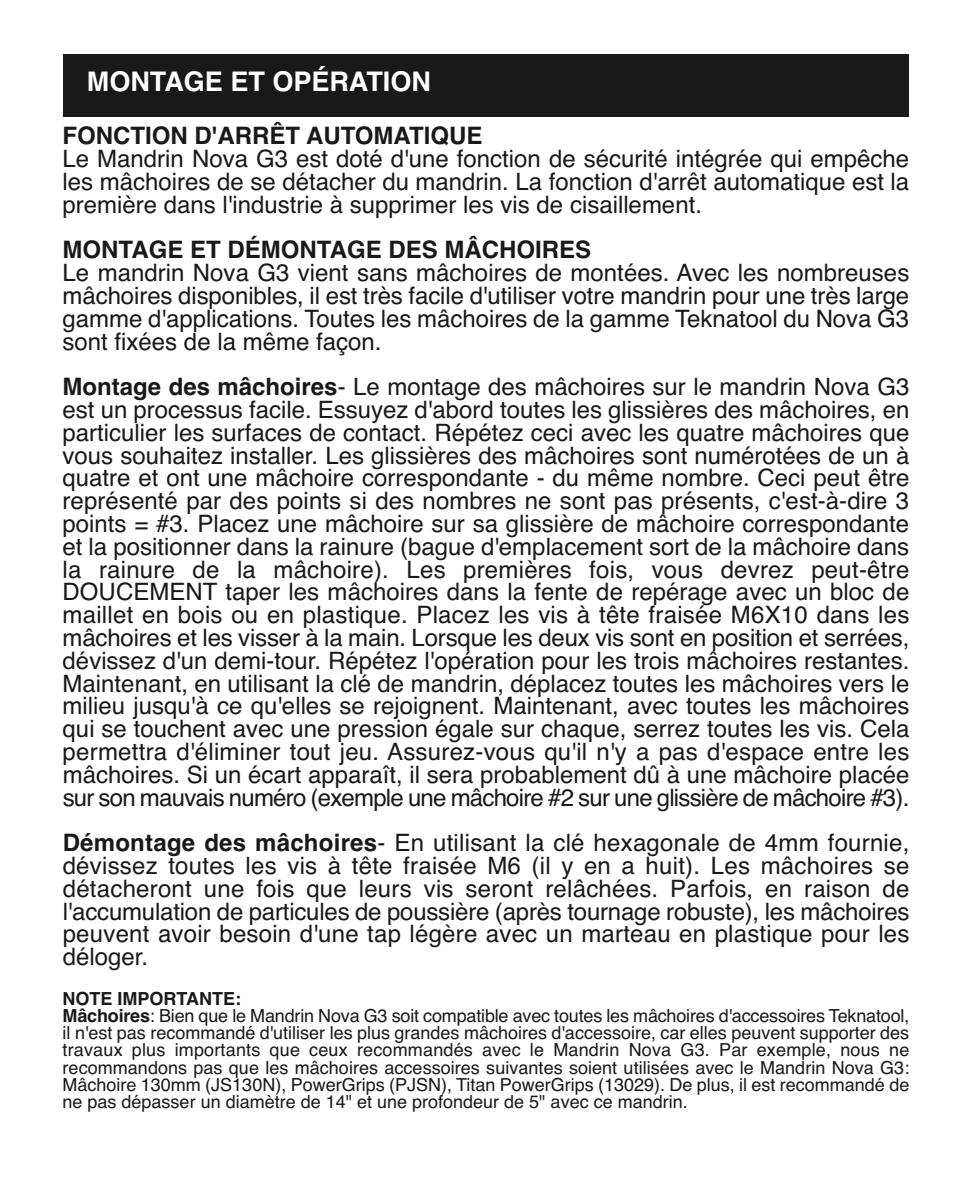
<style>
.page{position:relative;width:972px;height:1188px;background:#fff}
.page>*{position:absolute;margin:0;border:0;box-sizing:border-box;transform-origin:0 0}
.t1{font:700 27px "Helvetica";color:#fff}
.t2{font:24px/22.8px "Helvetica";color:#191919;text-align:justify}
.t3{font:700 24px "Helvetica";color:#191919}
.t4{font:18px/17.1px "Helvetica";color:#191919;text-align:justify}
.t5{font:700 18px "Helvetica";color:#191919}
.s1{font-weight:700}
</style>
<div class="page">
<div style="left:63px;top:54px;width:846px;height:63px;background:#191919"></div>
<p class="t1" style="left:87px;top:71px;width:346px">MONTAGE ET OPÉRATION</p>
<p class="t3" style="left:63px;top:127px;width:421px">FONCTION D'ARRÊT AUTOMATIQUE</p>
<p class="t2" style="left:63px;top:150px;width:848px">Le Mandrin Nova G3 est doté d'une fonction de sécurité intégrée qui empêche les mâchoires de se détacher du mandrin. La fonction d'arrêt automatique est la première dans l'industrie à supprimer les vis de cisaillement.</p>
<p class="t3" style="left:63px;top:241px;width:530px">MONTAGE ET DÉMONTAGE DES MÂCHOIRES</p>
<p class="t2" style="left:63px;top:264px;width:848px">Le mandrin Nova G3 vient sans mâchoires de montées. Avec les nombreuses mâchoires disponibles, il est très facile d'utiliser votre mandrin pour une très large gamme d'applications. Toutes les mâchoires de la gamme Teknatool du Nova G3 sont fixées de la même façon.</p>
<p class="t2" style="left:63px;top:378px;width:848px"><span class="s1">Montage des mâchoires</span>- Le montage des mâchoires sur le mandrin Nova G3 est un processus facile. Essuyez d'abord toutes les glissières des mâchoires, en particulier les surfaces de contact. Répétez ceci avec les quatre mâchoires que vous souhaitez installer. Les glissières des mâchoires sont numérotées de un à quatre et ont une mâchoire correspondante - du même nombre. Ceci peut être représenté par des points si des nombres ne sont pas présents, c'est-à-dire 3 points = #3. Placez une mâchoire sur sa glissière de mâchoire correspondante et la positionner dans la rainure (bague d'emplacement sort de la mâchoire dans la rainure de la mâchoire). Les premières fois, vous devrez peut-être DOUCEMENT taper les mâchoires dans la fente de repérage avec un bloc de maillet en bois ou en plastique. Placez les vis à tête fraisée M6X10 dans les mâchoires et les visser à la main. Lorsque les deux vis sont en position et serrées, dévissez d'un demi-tour. Répétez l'opération pour les trois mâchoires restantes.<br>Maintenant, en utilisant la clé de mandrin, déplacez toutes les mâchoires vers le milieu jusqu'à ce qu'elles se rejoignent. Maintenant, avec toutes les mâchoires qui se touchent avec une pression égale sur chaque, serrez toutes les vis. Cela permettra d'éliminer tout jeu. Assurez-vous qu'il n'y a pas d'espace entre les mâchoires. Si un écart apparaît, il sera probablement dû à une mâchoire placée sur son mauvais numéro (exemple une mâchoire #2 sur une glissière de mâchoire #3).</p>
<p class="t2" style="left:63px;top:834px;width:848px"><span class="s1">Démontage des mâchoires</span>- En utilisant la clé hexagonale de 4mm fournie, dévissez toutes les vis à tête fraisée M6 (il y en a huit). Les mâchoires se détacheront une fois que leurs vis seront relâchées. Parfois, en raison de l'accumulation de particules de poussière (après tournage robuste), les mâchoires peuvent avoir besoin d'une tap légère avec un marteau en plastique pour les déloger.</p>
<p class="t5" style="left:63px;top:992px;width:180px">NOTE IMPORTANTE:</p>
<p class="t4" style="left:63px;top:1009px;width:848px"><span class="s1">Mâchoires</span>: Bien que le Mandrin Nova G3 soit compatible avec toutes les mâchoires d'accessoires Teknatool, il n'est pas recommandé d'utiliser les plus grandes mâchoires d'accessoire, car elles peuvent supporter des travaux plus importants que ceux recommandés avec le Mandrin Nova G3. Par exemple, nous ne recommandons pas que les mâchoires accessoires suivantes soient utilisées avec le Mandrin Nova G3:<br>Mâchoire 130mm (JS130N), PowerGrips (PJSN), Titan PowerGrips (13029). De plus, il est recommandé de ne pas dépasser un diamètre de 14" et une profondeur de 5" avec ce mandrin.</p>
</div>
